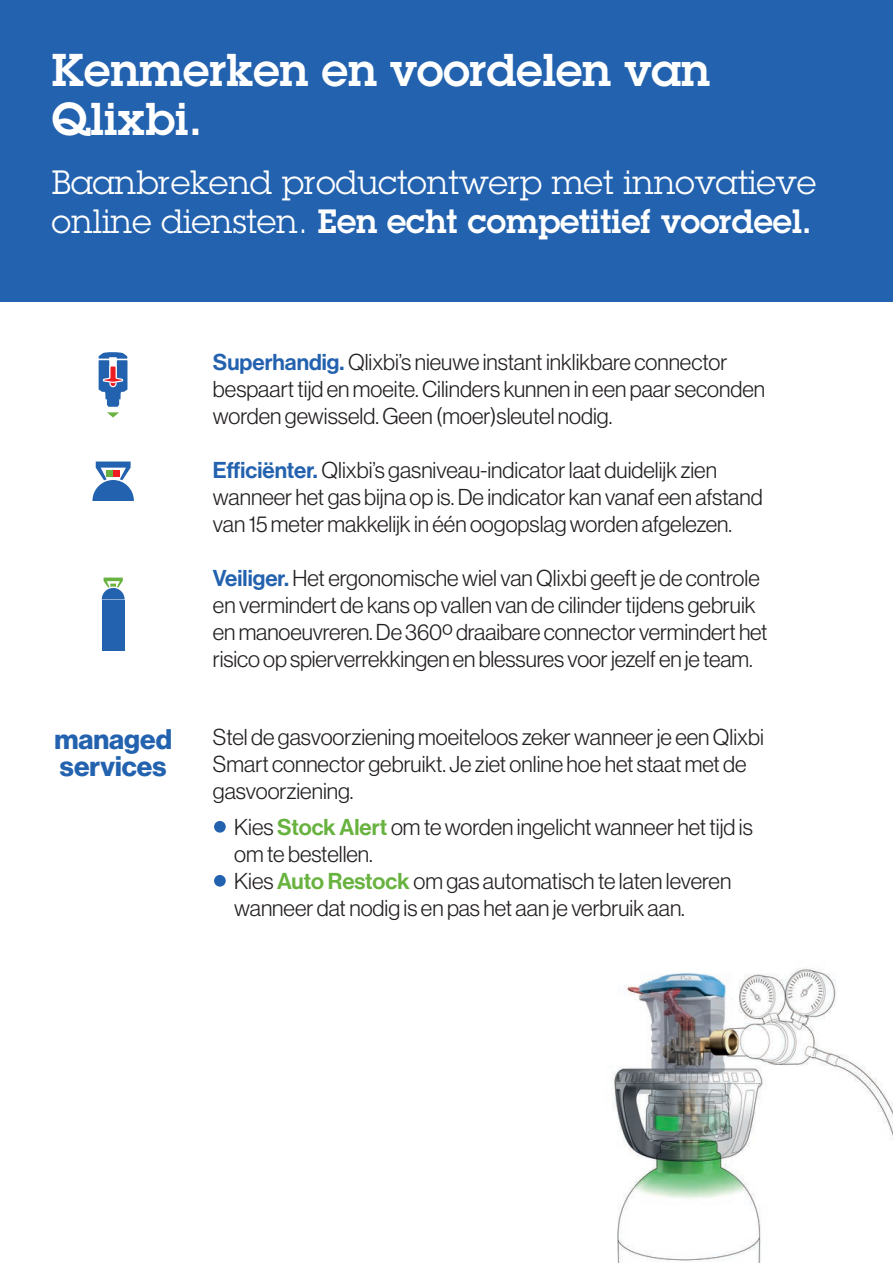
<style>
.page{position:relative;width:893px;height:1263px;background:#fff}
.page>*{position:absolute;margin:0;border:0;box-sizing:border-box;transform-origin:0 0}
.t1{font:600 45px/49.5px "Lubalin Graph Std";color:#fff}
.t2{font:33px/39px "Lubalin Graph Std";color:#fff}
.t3{font:27.75px/27px "N Haas Grotesk DS Std 75 Bd";color:#2362af}
.t4{font:22.5px/27px "N Haas Grotesk DS Std 45 Lt";color:#231f20}
.s1{font-weight:600}
.s2{font-family:"N Haas Grotesk DS Std 65 Md";color:#2362af}
.s3{font-family:"N Haas Grotesk DS Std 65 Md";color:#68b23f}
</style>
<div class="page">
<img style="left:613px;top:968px;width:280px;height:295px">
<div style="left:0;top:0;width:893px;height:302px;background:#2362af"></div>
<svg style="left:92px;top:461px;width:42px;height:40px"></svg>
<div style="left:107px;top:470px;width:6px;height:7px;background:#68b23f"></div>
<div style="left:113px;top:470px;width:6px;height:7px;background:#ee1d23"></div>
<svg style="left:102px;top:578px;width:23px;height:21px"></svg>
<div style="left:102px;top:600px;width:23px;height:51px;background:#2362af"></div>
<div style="left:214px;top:821px;width:12px;height:12px;background:#2362af;border-radius:50%"></div>
<div style="left:214px;top:875px;width:12px;height:12px;background:#2362af;border-radius:50%"></div>
<svg style="left:99px;top:352px;width:28px;height:66px"></svg>
<h1 class="t1" style="left:52px;top:44px;width:660px">Kenmerken en voordelen van<br>Qlixbi.</h1>
<h2 class="t2" style="left:52px;top:162px;width:766px">Baanbrekend productontwerp met innovatieve online diensten. <span class="s1">Een echt competitief voordeel.</span></h2>
<p class="t3" style="left:54px;top:726px;width:119px">managed services</p>
<p class="t4" style="left:213px;top:348px;width:554px"><span class="s2">Superhandig.</span> Qlixbi’s nieuwe instant inklikbare connector bespaart tijd en moeite. Cilinders kunnen in een paar seconden worden gewisseld. Geen (moer)sleutel nodig.</p>
<p class="t4" style="left:213px;top:456px;width:551px"><span class="s2">Efficiënter.</span> Qlixbi’s gasniveau-indicator laat duidelijk zien wanneer het gas bijna op is. De indicator kan vanaf een afstand van 15 meter makkelijk in één oogopslag worden afgelezen.</p>
<p class="t4" style="left:213px;top:564px;width:556px"><span class="s2">Veiliger.</span> Het ergonomische wiel van Qlixbi geeft je de controle en vermindert de kans op vallen van de cilinder tijdens gebruik en manoeuvreren. De 360º draaibare connector vermindert het risico op spierverrekkingen en blessures voor jezelf en je team.</p>
<p class="t4" style="left:213px;top:723px;width:552px">Stel de gasvoorziening moeiteloos zeker wanneer je een Qlixbi<br>Smart connector gebruikt. Je ziet online hoe het staat met de gasvoorziening.</p>
<p class="t4" style="left:234px;top:813px;width:520px">Kies <span class="s3">Stock Alert</span> om te worden ingelicht wanneer het tijd is om te bestellen.<br>Kies <span class="s3">Auto Restock</span> om gas automatisch te laten leveren wanneer dat nodig is en pas het aan je verbruik aan.</p>
</div>
